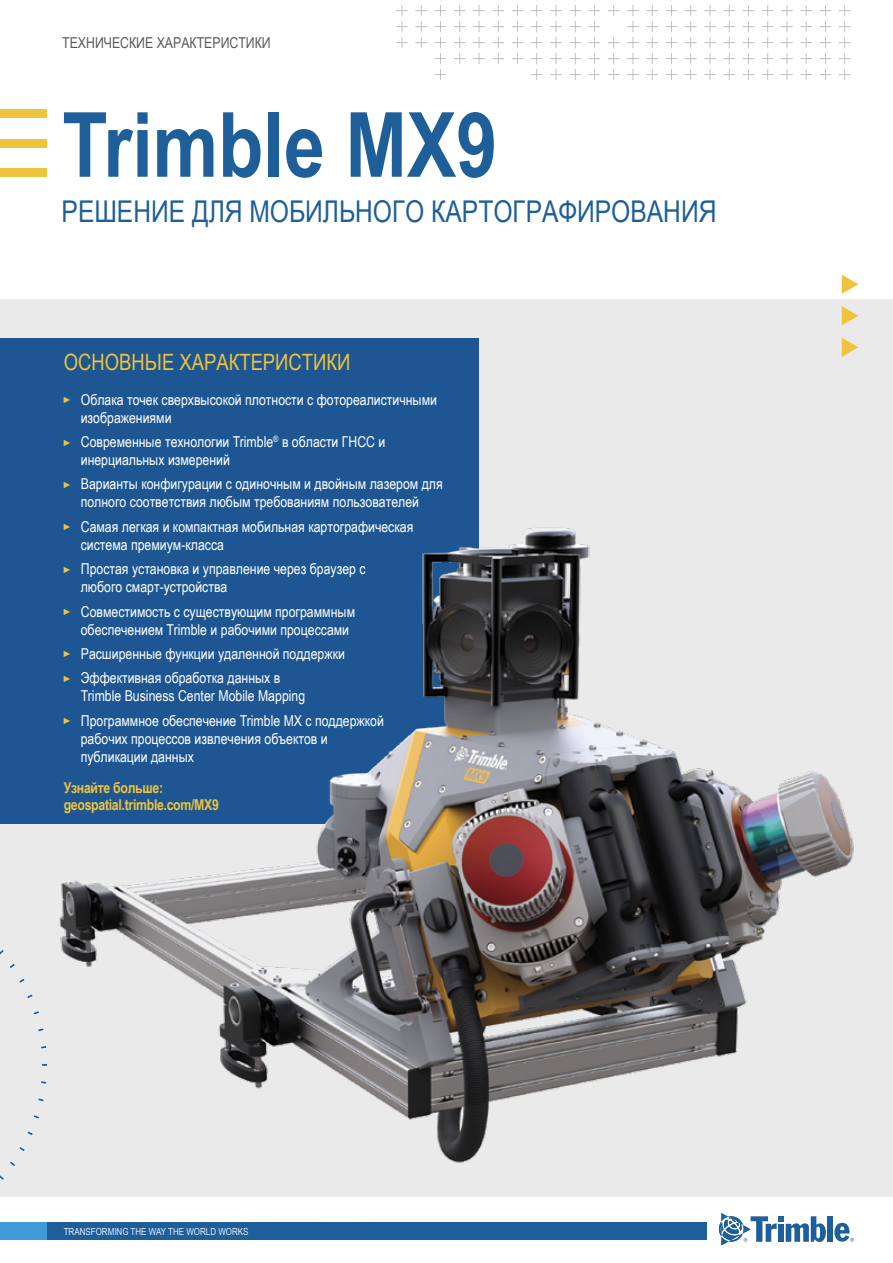
<style>
.page{position:relative;width:893px;height:1263px;background:#fff}
.page>*{position:absolute;margin:0;border:0;box-sizing:border-box;transform-origin:0 0}
.t1{font:700 90px "Arial Narrow";color:#1e5f9a}
.t2{font:30px "Arial Narrow";color:#1e5f9a}
.t3{font:22.5px "Arial Narrow";color:#efc33b}
.t4{font:15px/18px "Arial Narrow";color:#fff}
.t5{font:700 15px/16.5px "Arial Narrow";letter-spacing:-.02em;color:#efc33b}
.t6{font:15px "Arial Narrow";color:#59595b}
.t7{font:9.75px "Arial Narrow";color:#fff}
.s1{font-size:9px;color:#efc33b}
</style>
<div class="page">
<svg style="left:396px;top:0;width:454px;height:80px"></svg>
<div style="left:0;top:110px;width:47px;height:8px;background:#efc33b"></div>
<div style="left:0;top:139px;width:47px;height:8px;background:#efc33b"></div>
<div style="left:0;top:168px;width:47px;height:8px;background:#efc33b"></div>
<div style="left:0;top:300px;width:893px;height:897px;background:#eaeaeb"></div>
<svg style="left:34px;top:1115px;width:5px;height:4px"></svg>
<svg style="left:27px;top:1131px;width:6px;height:4px"></svg>
<svg style="left:19px;top:1147px;width:6px;height:4px"></svg>
<svg style="left:10px;top:1162px;width:5px;height:4px"></svg>
<svg style="left:0;top:950px;width:4px;height:5px"></svg>
<svg style="left:10px;top:963px;width:5px;height:5px"></svg>
<svg style="left:19px;top:978px;width:6px;height:5px"></svg>
<svg style="left:27px;top:994px;width:6px;height:4px"></svg>
<svg style="left:34px;top:1011px;width:5px;height:3px"></svg>
<div style="left:827px;top:1216px;width:6px;height:26px;background:#1e5f9a"></div>
<svg style="left:719px;top:1220px;width:107px;height:25px"></svg>
<svg style="left:834px;top:1223px;width:20px;height:19px"></svg>
<div style="left:0;top:1222px;width:704px;height:17px;background:#4199d6"></div>
<div style="left:47px;top:1222px;width:659px;height:17px;background:#1e5f9a"></div>
<svg style="left:842px;top:275px;width:16px;height:19px"></svg>
<svg style="left:842px;top:306px;width:16px;height:19px"></svg>
<svg style="left:842px;top:338px;width:16px;height:19px"></svg>
<div style="left:0;top:338px;width:478px;height:486px;background:#1d5693"></div>
<img style="left:41px;top:508px;width:813px;height:712px">
<p class="t6" style="left:62px;top:31px;width:210px">ТЕХНИЧЕСКИЕ ХАРАКТЕРИСТИКИ</p>
<h1 class="t1" style="left:62px;top:77px;width:436px">Trimble MX9</h1>
<h2 class="t2" style="left:62px;top:189px;width:656px">РЕШЕНИЕ ДЛЯ МОБИЛЬНОГО КАРТОГРАФИРОВАНИЯ</h2>
<h3 class="t3" style="left:64px;top:345px;width:288px">ОСНОВНЫЕ ХАРАКТЕРИСТИКИ</h3>
<p class="t4" style="left:81px;top:390px;width:358px;text-indent:-17px"><span class="s1">►</span> Облака точек сверхвысокой плотности с фотореалистичными изображениями</p>
<p class="t4" style="left:81px;top:432px;width:306px;text-indent:-17px"><span class="s1">►</span> Современные технологии Trimble<sup>®</sup> в области ГНСС и инерциальных измерений</p>
<p class="t4" style="left:64px;top:474px;width:380px;text-align:center"><span class="s1">►</span> Варианты конфигурации с одиночным и двойным лазером для полного соответствия любым требованиям пользователей</p>
<p class="t4" style="left:81px;top:517px;width:334px;text-indent:-17px"><span class="s1">►</span> Самая легкая и компактная мобильная картографическая система премиум-класса</p>
<p class="t4" style="left:81px;top:559px;width:286px;text-indent:-17px"><span class="s1">►</span> Простая установка и управление через браузер с любого смарт-устройства</p>
<p class="t4" style="left:81px;top:602px;width:276px;text-indent:-17px"><span class="s1">►</span> Совместимость с существующим программным обеспечением Trimble и рабочими процессами</p>
<p class="t4" style="left:64px;top:641px;width:283px;line-height:24.5px"><span class="s1">►</span> Расширенные функции удаленной поддержки <span class="s1">►</span> Эффективная обработка данных в</p>
<p class="t4" style="left:64px;top:683px;width:322px;line-height:24.5px;text-indent:17px">Trimble Business Center Mobile Mapping<br><span class="s1">►</span> Программное обеспечение Trimble MX с поддержкой</p>
<p class="t4" style="left:81px;top:729px;width:248px">рабочих процессов извлечения объектов и публикации данных</p>
<p class="t5" style="left:64px;top:779px;width:157px">Узнайте больше: geospatial.trimble.com/MX9</p>
<p class="t7" style="left:64px;top:1224px;width:186px">TRANSFORMING THE WAY THE WORLD WORKS</p>
</div>
